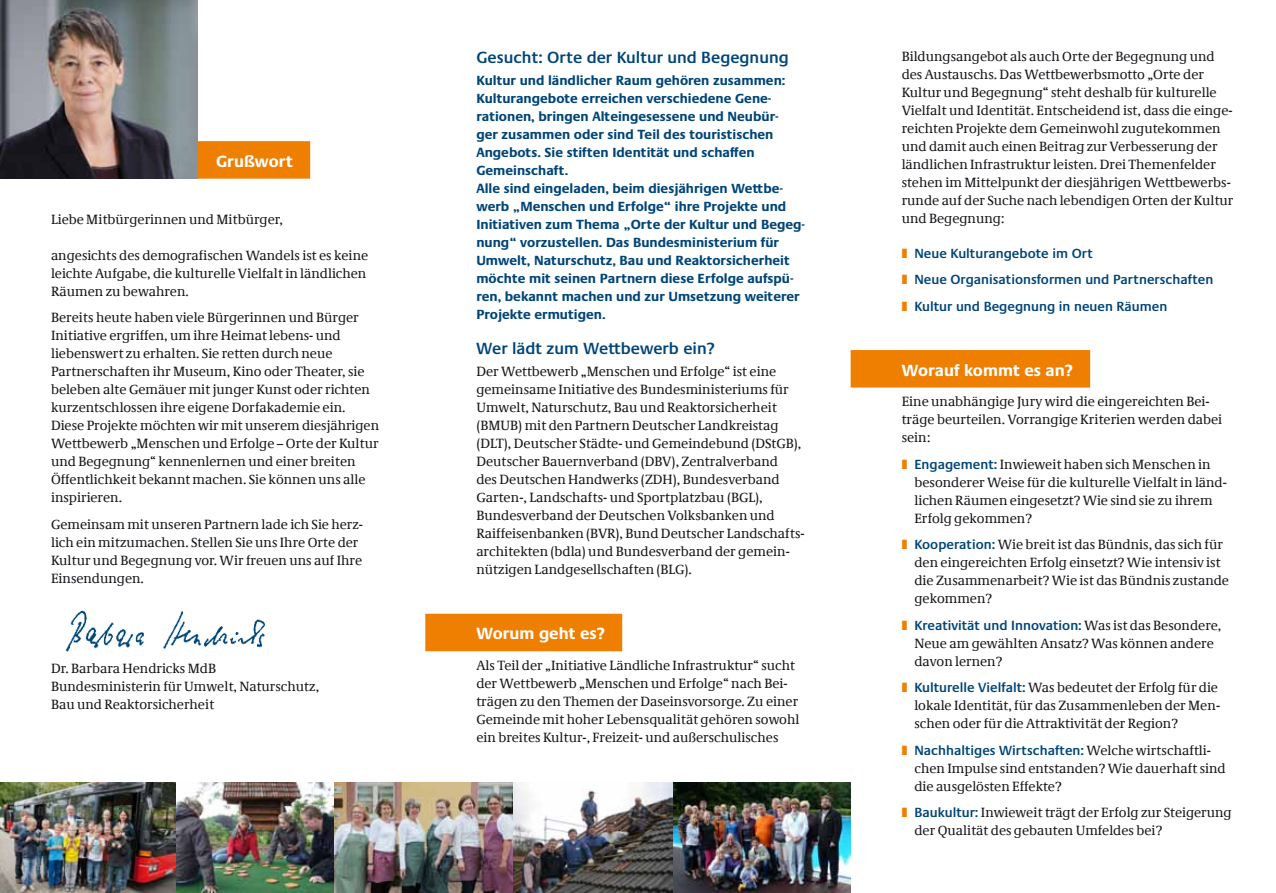
<style>
.page{position:relative;width:1276px;height:893px;background:#fff}
.page>*{position:absolute;margin:0;border:0;box-sizing:border-box;transform-origin:0 0}
.t1{font:600 16.5px "Praxis LT Pro";color:#004578}
.t2{font:700 16.5px "Praxis LT Pro";color:#fff}
.LIST_STRONG{font:13.5px/18px "Demos Com";color:#1a171c}
.t3{font:700 13.5px/18px "Praxis LT Pro";color:#004578}
.LIST_STRONG-2{font:600 13.5px "Praxis LT Pro";color:#004578}
.s1{color:#ee7f00}
.s2{font-family:"Praxis LT Pro";font-weight:600;color:#004578}
</style>
<div class="page">
<img style="left:0;top:782px;width:850px;height:111px">
<div style="left:0;top:141px;width:310px;height:38px;background:#ee7f00"></div>
<img style="left:65px;top:610px;width:200px;height:42px">
<img style="left:0;top:0;width:197px;height:179px">
<div style="left:425px;top:614px;width:197px;height:37px;background:#ee7f00"></div>
<div style="left:850px;top:350px;width:240px;height:38px;background:#ee7f00"></div>
<h2 class="t2" style="left:216px;top:151px;width:79px">Grußwort</h2>
<p class="LIST_STRONG" style="left:51px;top:211px;width:233px">Liebe Mitbürgerinnen und Mitbürger,</p>
<p class="LIST_STRONG" style="left:51px;top:247px;width:319px">angesichts des demografischen Wandels ist es keine leichte Aufgabe, die kulturelle Vielfalt in ländlichen<br>Räumen zu bewahren.</p>
<p class="LIST_STRONG" style="left:51px;top:309px;width:330px">Bereits heute haben viele Bürgerinnen und Bürger Initiative ergriffen, um ihre Heimat lebens- und liebenswert zu erhalten. Sie retten durch neue Partnerschaften ihr Museum, Kino oder Theater, sie beleben alte Gemäuer mit junger Kunst oder richten kurzentschlossen ihre eigene Dorfakademie ein.<br>Diese Projekte möchten wir mit unserem diesjährigen Wettbewerb „Menschen und Erfolge – Orte der Kultur und Begegnung“ kennenlernen und einer breiten Öffentlichkeit bekannt machen. Sie können uns alle inspirieren.</p>
<p class="LIST_STRONG" style="left:51px;top:516px;width:313px">Gemeinsam mit unseren Partnern lade ich Sie herz&shy;lich ein mitzumachen. Stellen Sie uns Ihre Orte der Kultur und Begegnung vor. Wir freuen uns auf Ihre Einsendungen.</p>
<p class="LIST_STRONG" style="left:51px;top:660px;width:166px">Dr. Barbara Hendricks MdB</p>
<p class="LIST_STRONG" style="left:51px;top:678px;width:270px">Bundesministerin für Umwelt, Naturschutz,</p>
<p class="LIST_STRONG" style="left:51px;top:696px;width:165px">Bau und Reaktorsicherheit</p>
<h3 class="t1" style="left:476px;top:47px;width:314px">Gesucht: Orte der Kultur und Begegnung</h3>
<h5 class="t3" style="left:476px;top:72px;width:311px">Kultur und ländlicher Raum gehören zusammen:<br>Kulturangebote erreichen verschiedene Gene&shy;rationen, bringen Alteingesessene und Neubür&shy;ger zusammen oder sind Teil des touristischen Angebots. Sie stiften Identität und schaffen Gemeinschaft.</h5>
<h5 class="t3" style="left:476px;top:180px;width:330px">Alle sind eingeladen, beim diesjährigen Wettbe&shy;werb „Menschen und Erfolge“ ihre Projekte und Initiativen zum Thema „Orte der Kultur und Begeg&shy;nung“ vorzustellen. Das Bundesministerium für Umwelt, Naturschutz, Bau und Reaktorsicherheit möchte mit seinen Partnern diese Erfolge aufspü&shy;ren, bekannt machen und zur Umsetzung weiterer Projekte ermutigen.</h5>
<h3 class="t1" style="left:476px;top:339px;width:240px">Wer lädt zum Wettbewerb ein?</h3>
<p class="LIST_STRONG" style="left:476px;top:363px;width:330px">Der Wettbewerb „Menschen und Erfolge“ ist eine gemeinsame Initiative des Bundesministeriums für Umwelt, Naturschutz, Bau und Reaktorsicherheit (BMUB) mit den Partnern Deutscher Landkreistag (DLT), Deutscher Städte- und Gemeindebund (DStGB), Deutscher Bauernverband (DBV), Zentralverband<br>des Deutschen Handwerks (ZDH), Bundesverband Garten-, Landschafts- und Sportplatzbau (BGL), Bundesverband der Deutschen Volksbanken und Raiffeisenbanken (BVR), Bund Deutscher Landschafts&shy;architekten (bdla) und Bundesverband der gemein&shy;nützigen Landgesellschaften (BLG).</p>
<h2 class="t2" style="left:476px;top:624px;width:130px">Worum geht es?</h2>
<p class="LIST_STRONG" style="left:476px;top:657px;width:325px">Als Teil der „Initiative Ländliche Infrastruktur“ sucht der Wettbewerb „Menschen und Erfolge“ nach Bei&shy;trägen zu den Themen der Daseinsvorsorge. Zu einer Gemeinde mit hoher Lebensqualität gehören sowohl ein breites Kultur-, Freizeit- und außerschulisches</p>
<p class="LIST_STRONG" style="left:901px;top:47px;width:333px">Bildungsangebot als auch Orte der Begegnung und des Austauschs. Das Wettbewerbsmotto „Orte der Kultur und Begegnung“ steht deshalb für kulturelle Vielfalt und Identität. Entscheidend ist, dass die einge&shy;reichten Projekte dem Gemeinwohl zugutekommen und damit auch einen Beitrag zur Verbesserung der ländlichen Infrastruktur leisten. Drei Themenfelder stehen im Mittelpunkt der diesjährigen Wettbewerbs&shy;runde auf der Suche nach lebendigen Orten der Kultur und Begegnung:</p>
<p class="LIST_STRONG-2" style="left:901px;top:245px;width:193px"><span class="s1">❚</span> Neue Kulturangebote im Ort</p>
<p class="LIST_STRONG-2" style="left:901px;top:272px;width:313px"><span class="s1">❚</span> Neue Organisationsformen und Partnerschaften</p>
<p class="LIST_STRONG-2" style="left:901px;top:298px;width:267px"><span class="s1">❚</span> Kultur und Begegnung in neuen Räumen</p>
<h2 class="t2" style="left:901px;top:360px;width:173px">Worauf kommt es an?</h2>
<p class="LIST_STRONG" style="left:901px;top:393px;width:322px">Eine unabhängige Jury wird die eingereichten Bei&shy;träge beurteilen. Vorrangige Kriterien werden dabei sein:</p>
<p class="LIST_STRONG" style="left:914px;top:455px;width:314px;text-indent:-13px"><span class="s1">❚</span> <span class="s2">Engagement:</span> Inwieweit haben sich Menschen in besonderer Weise für die kulturelle Vielfalt in länd&shy;lichen Räumen eingesetzt? Wie sind sie zu ihrem Erfolg gekommen?</p>
<p class="LIST_STRONG" style="left:914px;top:536px;width:316px;text-indent:-13px"><span class="s1">❚</span> <span class="s2">Kooperation:</span> Wie breit ist das Bündnis, das sich für den eingereichten Erfolg einsetzt? Wie intensiv ist die Zusammenarbeit? Wie ist das Bündnis zustande gekommen?</p>
<p class="LIST_STRONG" style="left:914px;top:616px;width:308px;text-indent:-13px"><span class="s1">❚</span> <span class="s2">Kreativität und Innovation:</span> Was ist das Besondere,<br>Neue am gewählten Ansatz? Was können andere davon lernen?</p>
<p class="LIST_STRONG" style="left:914px;top:679px;width:307px;text-indent:-13px"><span class="s1">❚</span> <span class="s2">Kulturelle Vielfalt:</span> Was bedeutet der Erfolg für die lokale Identität, für das Zusammenleben der Men&shy;schen oder für die Attraktivität der Region?</p>
<p class="LIST_STRONG" style="left:914px;top:741px;width:313px;text-indent:-13px"><span class="s1">❚</span> <span class="s2">Nachhaltiges Wirtschaften:</span> Welche wirtschaftli&shy;chen Impulse sind entstanden? Wie dauerhaft sind die ausgelösten Effekte?</p>
<p class="LIST_STRONG" style="left:914px;top:804px;width:319px;text-indent:-13px"><span class="s1">❚</span> <span class="s2">Baukultur:</span> Inwieweit trägt der Erfolg zur Steigerung der Qualität des gebauten Umfeldes bei?</p>
</div>
